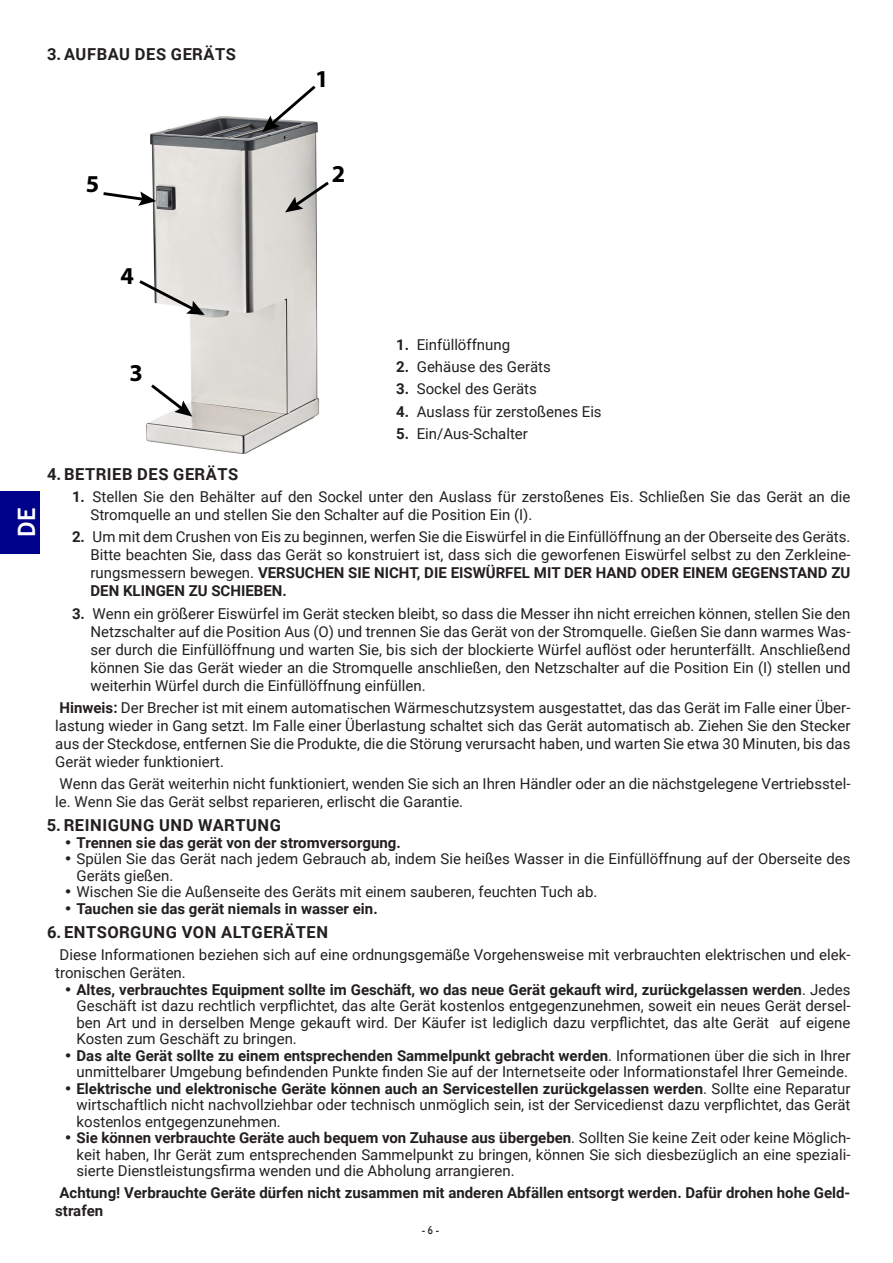
<style>
.page{position:relative;width:893px;height:1263px;background:#fff}
.page>*{position:absolute;margin:0;border:0;box-sizing:border-box;transform-origin:0 0}
.t1{font:700 24.3px "Myriad Pro";color:#000}
.t2{font:700 24px "Trebuchet MS";color:#fff}
.t3{font:700 16.5px "Roboto";letter-spacing:.035em;color:#231f20}
.Tekst_podstawowy{font:15px/18px "Roboto";color:#231f20;text-align:justify}
.Tekst_podstawowy_bol{font:700 15px/18px "Roboto";color:#231f20}
.t4{font:12px "Humanst 521 EU";color:#231f20;scale:.86 1}
.s1{font-weight:700}
.s2{font-family:"Humanst 521 EU"}
.s3{font-family:"Humanst 521 EU";font-weight:700}
</style>
<div class="page">
<div style="left:0;top:491px;width:39px;height:62px;background:#00018a"></div>
<img style="left:146px;top:117px;width:174px;height:337px">
<svg style="left:262px;top:85px;width:57px;height:47px"></svg>
<svg style="left:285px;top:179px;width:44px;height:33px"></svg>
<svg style="left:103px;top:190px;width:53px;height:16px"></svg>
<svg style="left:139px;top:278px;width:66px;height:37px"></svg>
<svg style="left:148px;top:382px;width:44px;height:35px"></svg>
<p class="t3" style="left:47px;top:42px;width:190px">3.AUFBAU DES GERÄTS</p>
<p class="t1" style="left:315px;top:63px;width:15px">1</p>
<p class="t1" style="left:86px;top:168px;width:15px">5</p>
<p class="t1" style="left:332px;top:158px;width:15px">2</p>
<p class="t1" style="left:121px;top:260px;width:15px">4</p>
<h2 class="t2" style="left:12px;top:537px;width:31px;rotate:-90deg">DE</h2>
<p class="t1" style="left:129px;top:357px;width:15px">3</p>
<p class="Tekst_podstawowy" style="left:396px;top:335px;width:116px"><span class="s1">1.</span> Einfüllöffnung</p>
<p class="Tekst_podstawowy" style="left:396px;top:357px;width:156px"><span class="s1">2.</span> Gehäuse des Geräts</p>
<p class="Tekst_podstawowy" style="left:396px;top:379px;width:142px"><span class="s1">3.</span> Sockel des Geräts</p>
<p class="Tekst_podstawowy" style="left:396px;top:402px;width:207px"><span class="s1">4.</span> Auslass für zerstoßenes Eis</p>
<p class="Tekst_podstawowy" style="left:396px;top:424px;width:133px"><span class="s1">5.</span> Ein/Aus-Schalter</p>
<p class="t3" style="left:47px;top:462px;width:193px">4. BETRIEB DES GERÄTS</p>
<p class="Tekst_podstawowy" style="left:91px;top:487px;width:761px;text-indent:-18px"><span class="s1">1.</span> Stellen Sie den Behälter auf den Sockel unter den Auslass für zerstoßenes Eis. Schließen Sie das Gerät an die<br>Stromquelle an und stellen Sie den Schalter auf die Position Ein (I).</p>
<p class="Tekst_podstawowy" style="left:91px;top:527px;width:761px;text-indent:-18px"><span class="s1">2.</span> Um mit dem Crushen von Eis zu beginnen, werfen Sie die Eiswürfel in die Einfüllöffnung an der Oberseite des Geräts.<br>Bitte beachten Sie, dass das Gerät so konstruiert ist, dass sich die geworfenen Eiswürfel selbst zu den Zerkleine&shy;rungsmessern bewegen. <span class="s1">VERSUCHEN SIE NICHT, DIE EISWÜRFEL MIT DER HAND ODER EINEM GEGENSTAND ZU DEN KLINGEN ZU SCHIEBEN.</span></p>
<p class="Tekst_podstawowy" style="left:91px;top:604px;width:761px;text-indent:-18px"><span class="s1">3.</span> Wenn ein größerer Eiswürfel im Gerät stecken bleibt, so dass die Messer ihn nicht erreichen können, stellen Sie den Netzschalter auf die Position Aus (O) und trennen Sie das Gerät von der Stromquelle. Gießen Sie dann warmes Was&shy;ser durch die Einfüllöffnung und warten Sie, bis sich der blockierte Würfel auflöst oder herunterfällt. Anschließend können Sie das Gerät wieder an die Stromquelle anschließen, den Netzschalter auf die Position Ein (I) stellen und weiterhin Würfel durch die Einfüllöffnung einfüllen.</p>
<p class="Tekst_podstawowy" style="left:55px;top:698px;width:797px"><span class="s1">Hinweis:</span> Der Brecher ist mit einem automatischen Wärmeschutzsystem ausgestattet, das das Gerät im Falle einer Über&shy;lastung wieder in Gang setzt. Im Falle einer Überlastung schaltet sich das Gerät automatisch ab. Ziehen Sie den Stecker aus der Steckdose, entfernen Sie die Produkte, die die Störung verursacht haben, und warten Sie etwa 30 Minuten, bis das Gerät wieder funktioniert.</p>
<p class="Tekst_podstawowy" style="left:55px;top:774px;width:797px">Wenn das Gerät weiterhin nicht funktioniert, wenden Sie sich an Ihren Händler oder an die nächstgelegene Vertriebsstel&shy;le. Wenn Sie das Gerät selbst reparieren, erlischt die Garantie.</p>
<p class="t3" style="left:47px;top:814px;width:236px">5. REINIGUNG UND WARTUNG</p>
<p class="Tekst_podstawowy_bol" style="left:64px;top:833px;width:339px"><span class="s2">•</span> Trennen sie das gerät von der stromversorgung.</p>
<p class="Tekst_podstawowy" style="left:77px;top:850px;width:775px;line-height:16.5px;text-indent:-13px"><span class="s3">•</span> Spülen Sie das Gerät nach jedem Gebrauch ab, indem Sie heißes Wasser in die Einfüllöffnung auf der Oberseite des<br>Geräts gießen.</p>
<p class="Tekst_podstawowy" style="left:64px;top:882px;width:535px"><span class="s3">•</span> Wischen Sie die Außenseite des Geräts mit einem sauberen, feuchten Tuch ab.</p>
<p class="Tekst_podstawowy_bol" style="left:64px;top:899px;width:315px"><span class="s2">•</span> Tauchen sie das gerät niemals in wasser ein.</p>
<p class="t3" style="left:47px;top:920px;width:282px">6. ENTSORGUNG VON ALTGERÄTEN</p>
<p class="Tekst_podstawowy" style="left:55px;top:945px;width:797px">Diese Informationen beziehen sich auf eine ordnungsgemäße Vorgehensweise mit verbrauchten elektrischen und elek&shy;tronischen Geräten.</p>
<p class="Tekst_podstawowy" style="left:77px;top:980px;width:775px;line-height:16.5px;text-indent:-13px"><span class="s3">•</span> <span class="s1">Altes, verbrauchtes Equipment sollte im Geschäft, wo das neue Gerät gekauft wird, zurückgelassen werden</span>. Jedes Geschäft ist dazu rechtlich verpflichtet, das alte Gerät kostenlos entgegenzunehmen, soweit ein neues Gerät dersel&shy;ben Art und in derselben Menge gekauft wird. Der Käufer ist lediglich dazu verpflichtet, das alte Gerät auf eigene Kosten zum Geschäft zu bringen.</p>
<p class="Tekst_podstawowy" style="left:64px;top:1046px;width:788px;line-height:16.5px;text-align:right"><span class="s3">•</span> <span class="s1">Das alte Gerät sollte zu einem entsprechenden Sammelpunkt gebracht werden</span>. Informationen über die sich in Ihrer unmittelbarer Umgebung befindenden Punkte finden Sie auf der Internetseite oder Informationstafel Ihrer Gemeinde.</p>
<p class="Tekst_podstawowy" style="left:77px;top:1079px;width:775px;line-height:16.5px;text-indent:-13px"><span class="s3">•</span> <span class="s1">Elektrische und elektronische Geräte können auch an Servicestellen zurückgelassen werden</span>. Sollte eine Reparatur wirtschaftlich nicht nachvollziehbar oder technisch unmöglich sein, ist der Servicedienst dazu verpflichtet, das Gerät kostenlos entgegenzunehmen.</p>
<p class="Tekst_podstawowy" style="left:77px;top:1129px;width:775px;line-height:16.5px;text-indent:-13px"><span class="s3">•</span> <span class="s1">Sie können verbrauchte Geräte auch bequem von Zuhause aus übergeben</span>. Sollten Sie keine Zeit oder keine Möglich&shy;keit haben, Ihr Gerät zum entsprechenden Sammelpunkt zu bringen, können Sie sich diesbezüglich an eine speziali&shy;sierte Dienstleistungsfirma wenden und die Abholung arrangieren.</p>
<p class="Tekst_podstawowy_bol" style="left:55px;top:1183px;width:797px">Achtung! Verbrauchte Geräte dürfen nicht zusammen mit anderen Abfällen entsorgt werden. Dafür drohen hohe Geld&shy;strafen</p>
<p class="t4" style="left:422px;top:1222px;width:22px">- 6 -</p>
</div>
